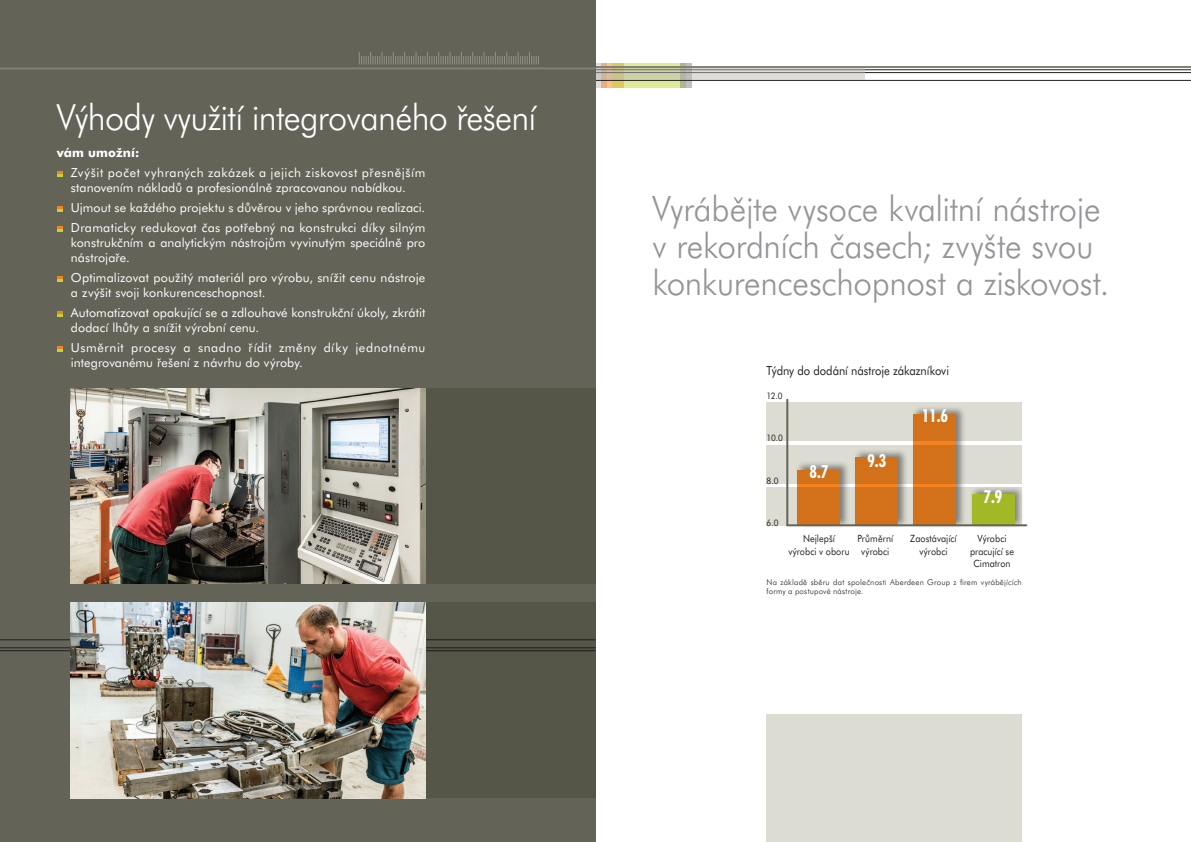
<style>
.page{position:relative;width:1191px;height:842px;background:#fff}
.page>*{position:absolute;margin:0;border:0;box-sizing:border-box;transform-origin:0 0}
.t1{font:300 36px "Futura BTCE";letter-spacing:-.02em;color:#fff;scale:.95 1}
.t2{font:300 35px/37px "Futura BTCE";letter-spacing:-.01em;color:#939598;scale:.95 1}
.t3{font:700 condensed 18px "Futura BTCE";color:#fff;scale:.95 1}
.t4{font:12.5px/15px "Futura BTCE";letter-spacing:.01em;color:#fff}
.t5{font:12.5px/15px "Futura BTCE";letter-spacing:.04em;color:#fff}
.t6{font:12.5px "Futura BTCE";letter-spacing:-.01em;color:#231f20;scale:.9 1}
.t7{font:700 12.5px "Futura BTCE";letter-spacing:.01em;color:#fff}
.t8{font:10px/12.5px "Futura BTCE";letter-spacing:.005em;color:#231f20;text-align:center;scale:.9 1}
.t9{font:9px "Futura BTCE";color:#231f20;scale:.9 1}
.t10{font:300 8px/9px "Futura BTCE";letter-spacing:.025em;color:#231f20}
</style>
<div class="page">
<svg style="left:595px;top:63px;width:5px;height:25px"></svg>
<svg style="left:600px;top:63px;width:12px;height:25px"></svg>
<svg style="left:612px;top:63px;width:68px;height:25px"></svg>
<svg style="left:680px;top:63px;width:11px;height:25px"></svg>
<svg style="left:595px;top:69px;width:596px;height:12px"></svg>
<svg style="left:595px;top:68px;width:270px;height:11px;background:#c2c2b5"></svg>
<hr style="left:595px;top:66px;width:596px;height:2px;background:#828176">
<div style="left:0;top:0;width:595px;height:842px;background:#636358"></div>
<hr style="left:0;top:67px;width:595px;height:2px;background:#828176">
<hr style="left:0;top:647px;width:595px;height:1px;background:#231f20">
<hr style="left:0;top:650px;width:595px;height:1px;background:#231f20">
<hr style="left:0;top:639px;width:595px;height:1px;background:#231f20">
<svg style="left:359px;top:52px;width:180px;height:12px"></svg>
<div style="left:766px;top:714px;width:255px;height:128px;background:#dcdcd2"></div>
<div style="left:340px;top:388px;width:255px;height:196px;background:#555548"></div>
<div style="left:340px;top:602px;width:255px;height:196px;background:#555548"></div>
<img style="left:71px;top:388px;width:354px;height:196px">
<img style="left:71px;top:602px;width:354px;height:196px">
<svg style="left:57px;top:171px;width:5px;height:6px"></svg>
<svg style="left:57px;top:206px;width:5px;height:6px"></svg>
<svg style="left:57px;top:226px;width:5px;height:6px"></svg>
<svg style="left:57px;top:276px;width:5px;height:6px"></svg>
<svg style="left:57px;top:311px;width:5px;height:6px"></svg>
<svg style="left:57px;top:346px;width:5px;height:6px"></svg>
<div style="left:912px;top:405px;width:54px;height:124px;background:#231f20;opacity:.5"></div>
<div style="left:913px;top:414px;width:43px;height:112px;background:#f58220"></div>
<div style="left:854px;top:449px;width:54px;height:80px;background:#231f20;opacity:.5"></div>
<div style="left:855px;top:458px;width:43px;height:68px;background:linear-gradient(to right,#f58220,#f58220)"></div>
<div style="left:795px;top:461px;width:55px;height:68px;background:#231f20;opacity:.5"></div>
<div style="left:797px;top:470px;width:43px;height:56px;background:linear-gradient(to right,#f58220,#f58220)"></div>
<svg style="left:766px;top:488px;width:204px;height:38px;background:#cf9057"></svg>
<svg style="left:766px;top:445px;width:255px;height:39px;background:#d2af8b"></svg>
<svg style="left:766px;top:403px;width:255px;height:38px;background:#d8ccb9"></svg>
<div style="left:970px;top:486px;width:54px;height:43px;background:#231f20;opacity:.5"></div>
<div style="left:971px;top:495px;width:43px;height:31px;background:#a3b827"></div>
<hr style="left:786px;top:400px;width:2px;height:125px;background:#636358">
<hr style="left:787px;top:524px;width:239px;height:2px;background:#636358">
<h1 class="t1" style="left:57px;top:93px;width:506px">Výhody využití integrovaného řešení</h1>
<p class="t7" style="left:57px;top:144px;width:84px">vám umožní:</p>
<p class="t4" style="left:71px;top:164px;width:356px">Zvýšit počet vyhraných zakázek a jejich ziskovost přesnějším stanovením nákladů a profesionálně zpracovanou nabídkou.</p>
<p class="t4" style="left:71px;top:197px;width:356px;line-height:20px">Ujmout se každého projektu s důvěrou v jeho správnou realizaci.<br>Dramaticky redukovat čas potřebný na konstrukci díky silným</p>
<p class="t4" style="left:71px;top:234px;width:356px">konstrukčním a analytickým nástrojům vyvinutým speciálně pro nástrojaře.</p>
<p class="t4" style="left:71px;top:269px;width:356px">Optimalizovat použitý materiál pro výrobu, snížit cenu nástroje a zvýšit svoji konkurenceschopnost.</p>
<p class="t4" style="left:71px;top:304px;width:356px">Automatizovat opakující se a zdlouhavé konstrukční úkoly, zkrátit dodací lhůty a snížit výrobní cenu.</p>
<p class="t5" style="left:71px;top:339px;width:356px">Usměrnit procesy a snadno řídit změny díky jednotnému integrovanému řešení z návrhu do výroby.</p>
<h2 class="t2" style="left:652px;top:189px;width:482px">Vyrábějte vysoce kvalitní nástroje v rekordních časech; zvyšte svou konkurenceschopnost a ziskovost.</h2>
<p class="t6" style="left:766px;top:362px;width:204px">Týdny do dodání nástroje zákazníkovi</p>
<p class="t9" style="left:766px;top:390px;width:19px">12.0</p>
<p class="t9" style="left:766px;top:432px;width:20px">10.0</p>
<p class="t9" style="left:766px;top:474px;width:15px">8.0</p>
<p class="t9" style="left:766px;top:517px;width:15px">6.0</p>
<h3 class="t3" style="left:809px;top:459px;width:21px">8.7</h3>
<p class="t8" style="left:788px;top:532px;width:70px">Nejlepší výrobci v oboru</p>
<h3 class="t3" style="left:867px;top:448px;width:21px">9.3</h3>
<h3 class="t3" style="left:921px;top:404px;width:29px">11.6</h3>
<h3 class="t3" style="left:983px;top:484px;width:21px">7.9</h3>
<p class="t8" style="left:857px;top:532px;width:41px">Průměrní výrobci</p>
<p class="t8" style="left:910px;top:532px;width:53px">Zaostávající výrobci</p>
<p class="t8" style="left:970px;top:532px;width:50px">Výrobci pracující se<br>Cimatron</p>
<p class="t10" style="left:766px;top:577px;width:257px">Na základě sběru dat společnosti Aberdeen Group z firem vyrábějících formy a postupové nástroje.</p>
</div>
